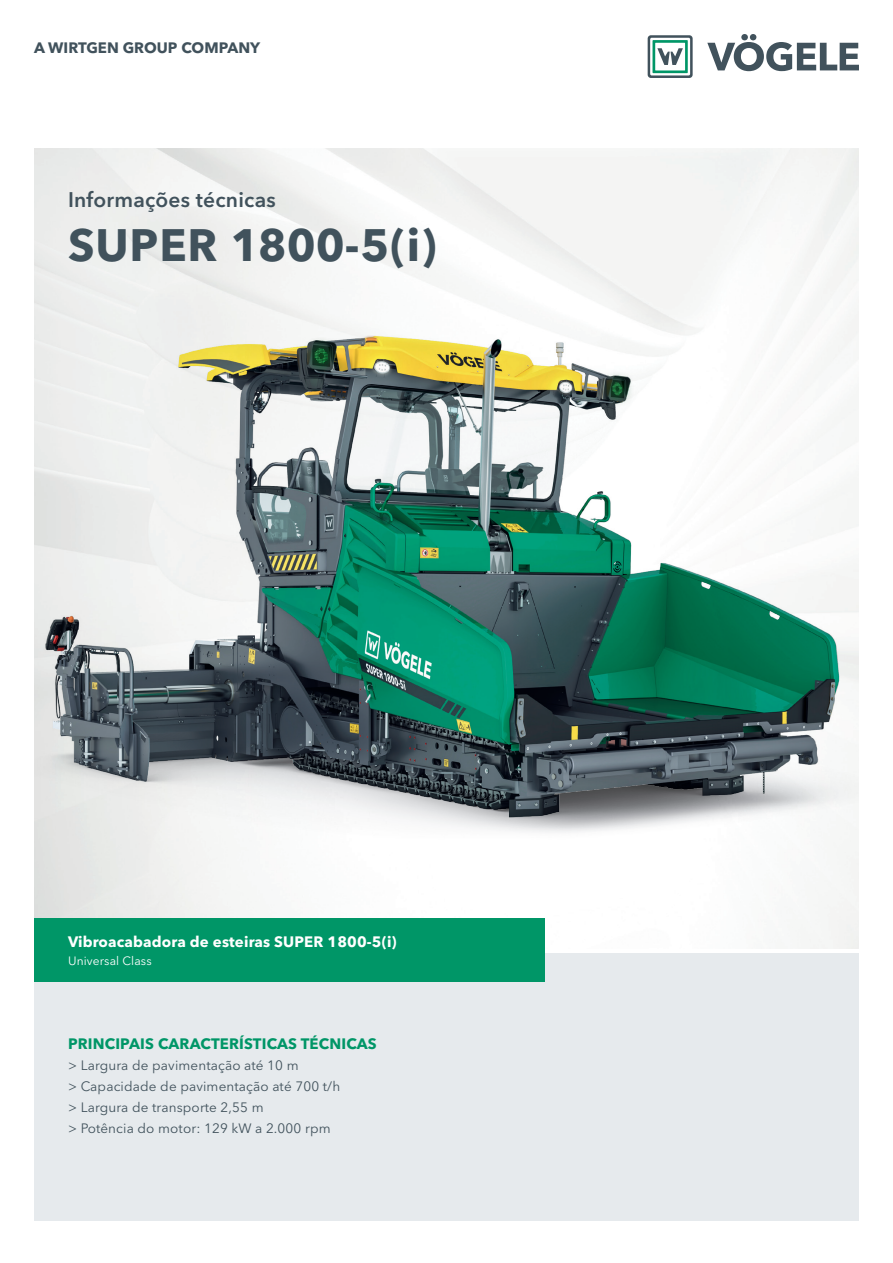
<style>
.page{position:relative;width:893px;height:1263px;background:#fff}
.page>*{position:absolute;margin:0;border:0;box-sizing:border-box;transform-origin:0 0}
.t1{font:700 45px "Avenir Next LT Pro";letter-spacing:.02em;color:#41525c}
.t2{font:600 21px "Avenir Next LT Pro";letter-spacing:.01em;color:#41525c}
.t3{font:700 15px "Avenir Next LT Pro";letter-spacing:.01em;color:#fff}
.t4{font:700 15px "Avenir Next LT Pro";letter-spacing:.01em;color:#009667}
.t5{font:700 15px "Avenir Next LT Pro";color:#41525c}
.t6{font:13.5px/21px "Avenir Next LT Pro";letter-spacing:.01em;color:#41525c}
.t7{font:12px "Avenir Next LT Pro";letter-spacing:.01em;color:#fff}
</style>
<div class="page">
<img style="left:34px;top:149px;width:825px;height:799px">
<div style="left:34px;top:952px;width:825px;height:268px;background:#e6eaed"></div>
<svg style="left:707px;top:34px;width:152px;height:37px"></svg>
<svg style="left:648px;top:35px;width:45px;height:43px"></svg>
<img style="left:34px;top:296px;width:825px;height:612px">
<div style="left:34px;top:919px;width:510px;height:63px;background:#009667"></div>
<p class="t5" style="left:34px;top:39px;width:228px">A WIRTGEN GROUP COMPANY</p>
<h2 class="t2" style="left:68px;top:187px;width:209px">Informações técnicas</h2>
<h1 class="t1" style="left:68px;top:218px;width:370px">SUPER 1800-5(i)</h1>
<p class="t3" style="left:68px;top:933px;width:330px">Vibroacabadora de esteiras SUPER 1800-5(i)</p>
<p class="t7" style="left:68px;top:954px;width:85px">Universal Class</p>
<p class="t4" style="left:68px;top:1034px;width:310px">PRINCIPAIS CARACTERÍSTICAS TÉCNICAS</p>
<p class="t6" style="left:68px;top:1055px;width:274px">&gt; Largura de pavimentação até 10 m<br>&gt; Capacidade de pavimentação até 700 t/h &gt; Largura de transporte 2,55 m<br>&gt; Potência do motor: 129 kW a 2.000 rpm</p>
</div>
